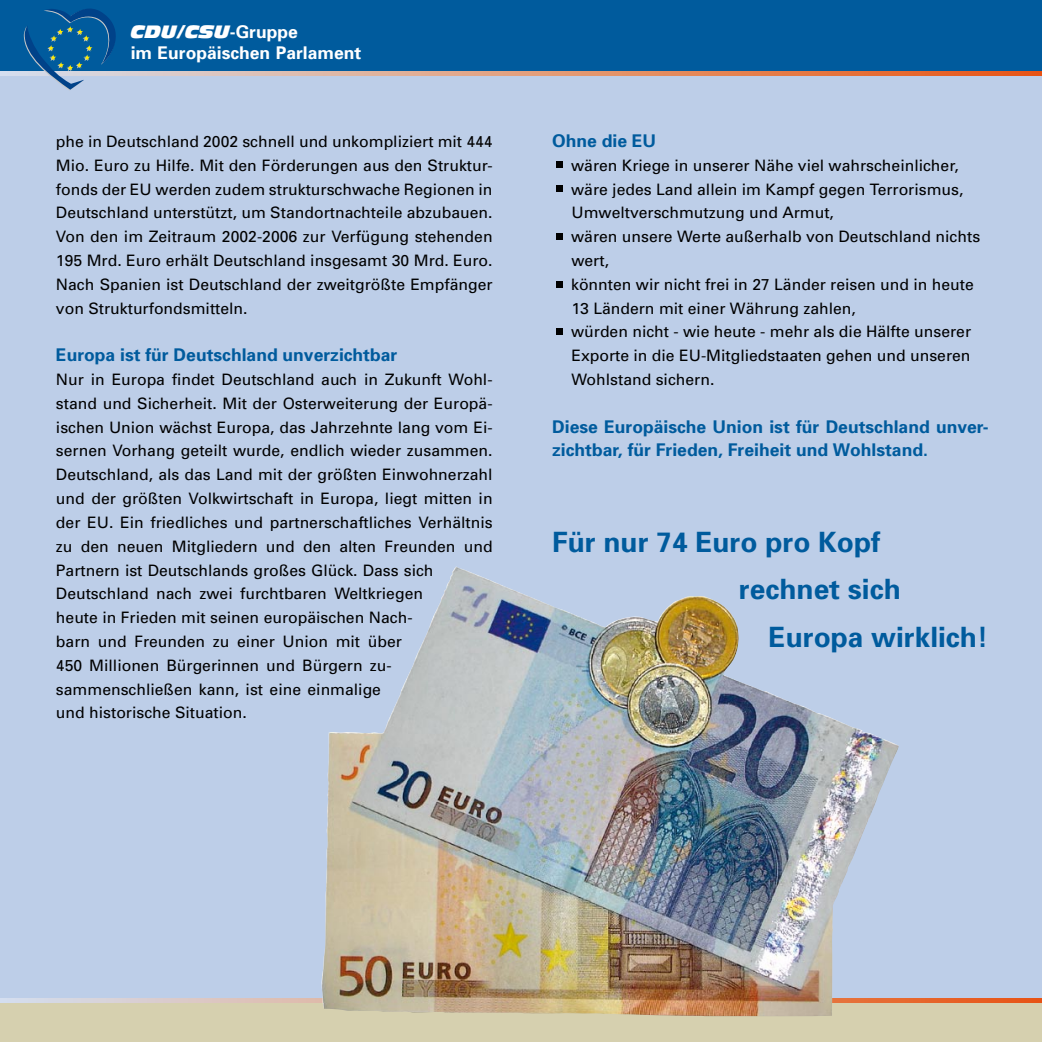
<style>
.page{position:relative;width:1042px;height:1042px;background:#fff}
.page>*{position:absolute;margin:0;border:0;box-sizing:border-box;transform-origin:0 0}
.t1{font:52.5px "Univers";color:#000}
.t2{font:700 28px "Univers";color:#005b9d}
.t3{font:700 17.5px/23.8px "Univers";color:#005b9d}
.t4{font:700 17.5px "Univers";color:#fff}
.t5{font:italic 17.5px "Antique Olive Nord";color:#fff}
.t6{font:15.75px/23.8px "Univers";color:#000}
.s1{font-family:"Univers";font-weight:700;font-style:normal}
</style>
<div class="page">
<div style="left:0;top:73px;width:1042px;height:933px;background:#bdcee8"></div>
<div style="left:0;top:1001px;width:1042px;height:41px;background:#d6d0af"></div>
<svg style="left:0;top:998px;width:1042px;height:4px;background:#ddaa98"></svg>
<div style="left:0;top:0;width:1042px;height:73px;background:#005b9d"></div>
<svg style="left:0;top:72px;width:1042px;height:3px;background:#e19775"></svg>
<svg style="left:24px;top:8px;width:100px;height:83px"></svg>
<img style="left:321px;top:566px;width:578px;height:450px">
<p class="t5" style="left:131px;top:21px;width:169px">CDU/CSU<span class="s1">-Gruppe</span></p>
<p class="t4" style="left:131px;top:42px;width:232px">im Europäischen Parlament</p>
<p class="t6" style="left:56px;top:129px;width:438px;text-align:justify">phe in Deutschland 2002 schnell und unkompliziert mit 444<br>Mio. Euro zu Hilfe. Mit den Förderungen aus den Struktur&shy;fonds der EU werden zudem strukturschwache Regionen in Deutschland unterstützt, um Standortnachteile abzubauen.<br>Von den im Zeitraum 2002-2006 zur Verfügung stehenden 195 Mrd. Euro erhält Deutschland insgesamt 30 Mrd. Euro.<br>Nach Spanien ist Deutschland der zweitgrößte Empfänger von Strukturfondsmitteln.</p>
<p class="t3" style="left:56px;top:342px;width:343px">Europa ist für Deutschland unverzichtbar</p>
<p class="t6" style="left:56px;top:367px;width:438px">Nur in Europa findet Deutschland auch in Zukunft Wohl&shy;stand und Sicherheit. Mit der Osterweiterung der Europä&shy;ischen Union wächst Europa, das Jahrzehnte lang vom Ei&shy;sernen Vorhang geteilt wurde, endlich wieder zusammen.<br>Deutschland, als das Land mit der größten Einwohnerzahl und der größten Volkwirtschaft in Europa, liegt mitten in der EU. Ein friedliches und partnerschaftliches Verhältnis zu den neuen Mitgliedern und den alten Freunden und Partnern ist Deutschlands großes Glück. Dass sich Deutschland nach zwei furchtbaren Weltkriegen<br>heute in Frieden mit seinen europäischen Nach-<br>barn und Freunden zu einer Union mit über<br>450 Millionen Bürgerinnen und Bürgern zu&shy;sammenschließen kann, ist eine einmalige<br>und historische Situation.</p>
<p class="t3" style="left:552px;top:128px;width:106px">Ohne die EU</p>
<h1 class="t1" style="left:552px;top:126px;width:16px">·</h1>
<p class="t6" style="left:571px;top:153px;width:389px">wären Kriege in unserer Nähe viel wahrscheinlicher,</p>
<h1 class="t1" style="left:552px;top:150px;width:16px">·</h1>
<p class="t6" style="left:571px;top:177px;width:394px">wäre jedes Land allein im Kampf gegen Terrorismus,<br>Umweltverschmutzung und Armut,</p>
<h1 class="t1" style="left:552px;top:198px;width:16px">·</h1>
<p class="t6" style="left:571px;top:224px;width:410px">wären unsere Werte außerhalb von Deutschland nichts wert,</p>
<h1 class="t1" style="left:552px;top:245px;width:16px">·</h1>
<p class="t6" style="left:571px;top:272px;width:404px">könnten wir nicht frei in 27 Länder reisen und in heute<br>13 Ländern mit einer Währung zahlen,</p>
<h1 class="t1" style="left:552px;top:293px;width:16px">·</h1>
<p class="t6" style="left:571px;top:320px;width:401px;text-align:justify">würden nicht - wie heute - mehr als die Hälfte unserer Exporte in die EU-Mitgliedstaaten gehen und unseren Wohlstand sichern.</p>
<p class="t3" style="left:552px;top:414px;width:438px">Diese Europäische Union ist für Deutschland unver&shy;zichtbar, für Frieden, Freiheit und Wohlstand.</p>
<h2 class="t2" style="left:552px;top:524px;width:330px">Für nur 74 Euro pro Kopf</h2>
<h2 class="t2" style="left:739px;top:571px;width:163px">rechnet sich</h2>
<h2 class="t2" style="left:768px;top:619px;width:221px">Europa wirklich!</h2>
</div>
